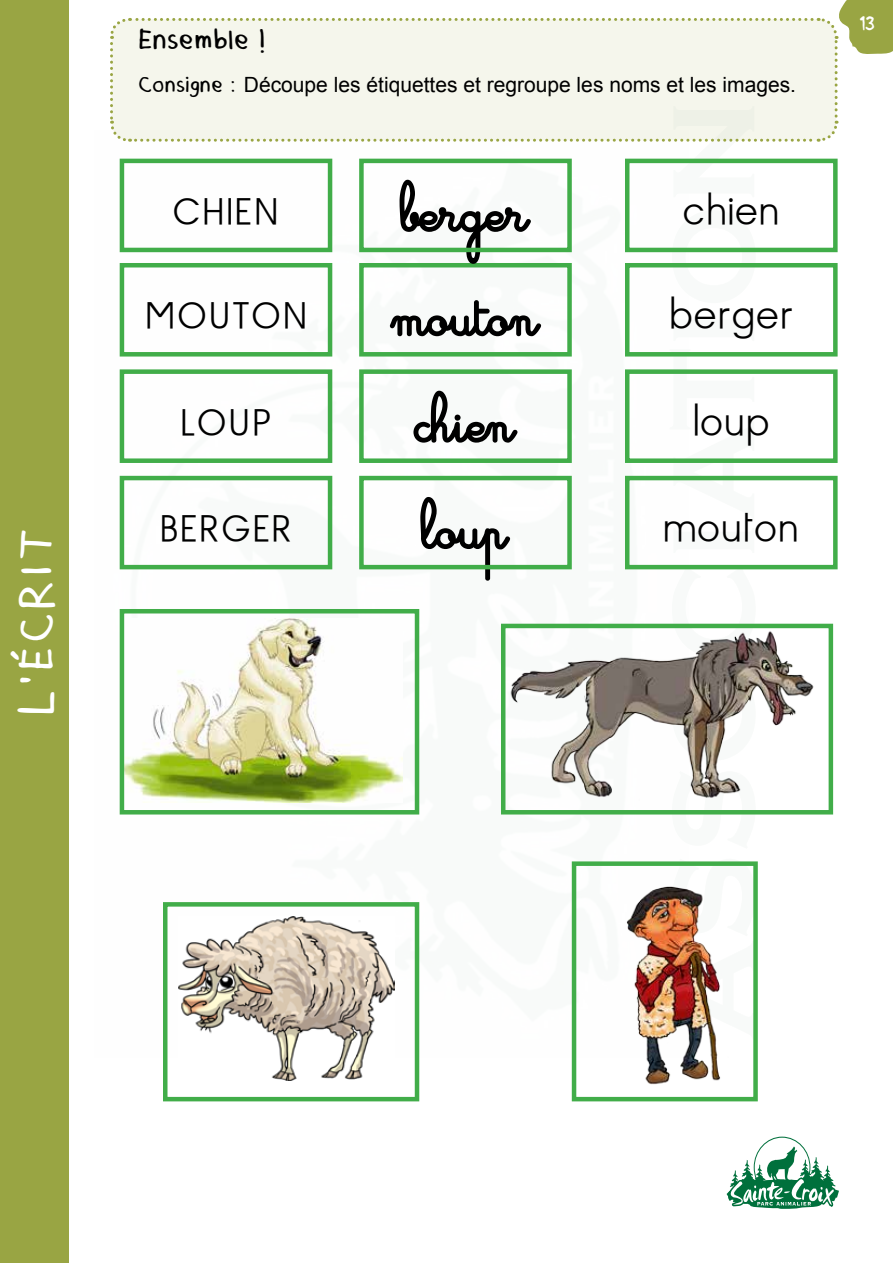
<style>
.page{position:relative;width:893px;height:1263px;background:#fff}
.page>*{position:absolute;margin:0;border:0;box-sizing:border-box;transform-origin:0 0}
.t1{font:54px "Cursivestandardbold";color:#000}
.t2{font:45px "Mala's Handwriting";letter-spacing:.09em;color:#fff}
.t3{font:36px "Scriptcole";color:#000}
.t4{font:27px "Mala's Handwriting";color:#000}
.t5{font:21px "Arial";color:#000}
.t6{font:16.5px "Sonic Comics";color:#fff}
.s1{font-family:"Mala's Handwriting"}
</style>
<div class="page">
<svg style="left:726px;top:1146px;width:113px;height:63px"></svg>
<img style="left:119px;top:158px;width:570px;height:900px">
<div style="left:0;top:0;width:68px;height:1263px;background:#99a543"></div>
<svg style="left:110px;top:0;width:783px;height:142px"></svg>
<img style="left:178px;top:916px;width:217px;height:164px">
<div style="left:163px;top:902px;width:256px;height:199px;border:4px solid #41ad49"></div>
<img style="left:506px;top:629px;width:308px;height:180px">
<div style="left:501px;top:624px;width:332px;height:190px;border:4px solid #41ad49"></div>
<img style="left:125px;top:619px;width:277px;height:183px">
<div style="left:120px;top:609px;width:299px;height:205px;border:4px solid #41ad49"></div>
<div style="left:625px;top:476px;width:213px;height:93px;border:4px solid #41ad49"></div>
<div style="left:359px;top:263px;width:213px;height:94px;border:4px solid #41ad49"></div>
<div style="left:120px;top:263px;width:212px;height:94px;border:4px solid #41ad49"></div>
<img style="left:577px;top:866px;width:144px;height:219px">
<div style="left:572px;top:861px;width:186px;height:240px;border:4px solid #41ad49"></div>
<div style="left:359px;top:159px;width:213px;height:93px;border:4px solid #41ad49"></div>
<div style="left:120px;top:476px;width:212px;height:93px;border:4px solid #41ad49"></div>
<div style="left:625px;top:263px;width:213px;height:94px;border:4px solid #41ad49"></div>
<div style="left:359px;top:369px;width:213px;height:94px;border:4px solid #41ad49"></div>
<div style="left:120px;top:159px;width:212px;height:93px;border:4px solid #41ad49"></div>
<div style="left:625px;top:159px;width:213px;height:93px;border:4px solid #41ad49"></div>
<div style="left:359px;top:476px;width:213px;height:93px;border:4px solid #41ad49"></div>
<div style="left:625px;top:369px;width:213px;height:94px;border:4px solid #41ad49"></div>
<div style="left:120px;top:369px;width:212px;height:94px;border:4px solid #41ad49"></div>
<h2 class="t2" style="left:9px;top:716px;width:188px;rotate:-90deg">l’écrit</h2>
<p class="t4" style="left:138px;top:22px;width:130px">Ensemble !</p>
<p class="t5" style="left:138px;top:71px;width:659px"><span class="s1">Consigne :</span> Découpe les étiquettes et regroupe les noms et les images.</p>
<h1 class="t1" style="left:403px;top:180px;width:127px">berger</h1>
<h3 class="t3" style="left:172px;top:187px;width:109px">CHIEN</h3>
<h3 class="t3" style="left:682px;top:187px;width:99px">chien</h3>
<h3 class="t3" style="left:143px;top:291px;width:167px">MOUTON</h3>
<h1 class="t1" style="left:392px;top:284px;width:148px">mouton</h1>
<h3 class="t3" style="left:669px;top:291px;width:126px">berger</h3>
<h1 class="t1" style="left:416px;top:390px;width:101px">chien</h1>
<h3 class="t3" style="left:180px;top:398px;width:94px">LOUP</h3>
<h3 class="t3" style="left:693px;top:398px;width:79px">loup</h3>
<h3 class="t3" style="left:159px;top:504px;width:136px">BERGER</h3>
<h1 class="t1" style="left:423px;top:497px;width:86px">loup</h1>
<h3 class="t3" style="left:663px;top:504px;width:138px">mouton</h3>
<p class="t6" style="left:860px;top:10px;width:17px">13</p>
</div>
